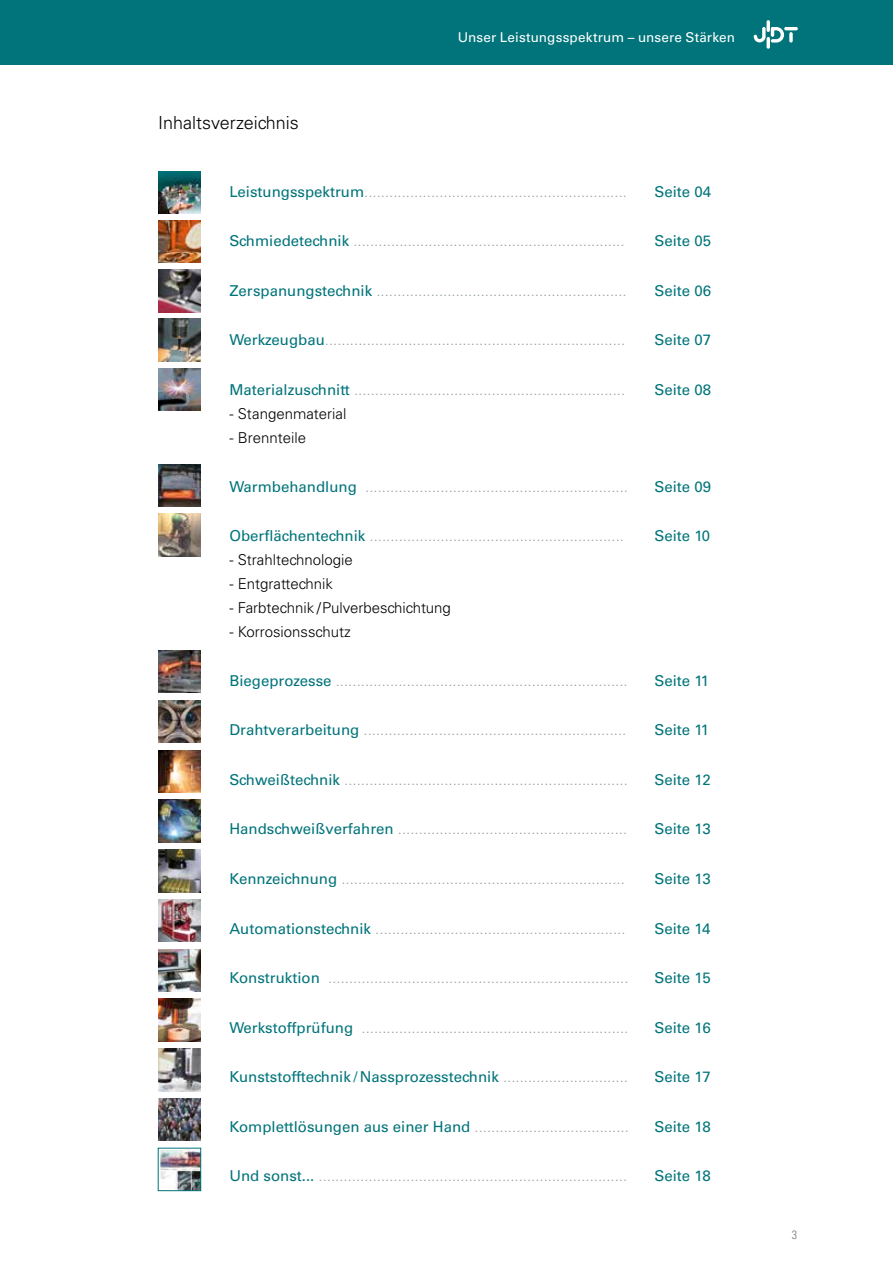
<style>
.page{position:relative;width:893px;height:1263px;background:#fff}
.page>*{position:absolute;margin:0;border:0;box-sizing:border-box;transform-origin:0 0}
.t1{font:300 18px "Univers LT Std";color:#000}
.t2{font:300 15px "Univers LT Std";color:#95a0a8}
.t3{font:15px "Univers LT Std";color:#00747a}
.t4{font:300 15px "Univers LT Std";color:#000}
.t5{font:13.5px "Univers LT Std";letter-spacing:.01em;color:#fff}
.t6{font:300 condensed 12px "Univers LT Std";color:#757473}
.s1{font-weight:400;color:#00747a}
.s2{font-weight:300;color:#95a0a8}
</style>
<div class="page">
<div style="left:0;top:0;width:893px;height:65px;background:#00747a"></div>
<svg style="left:754px;top:27px;width:30px;height:16px"></svg>
<svg style="left:766px;top:20px;width:4px;height:12px"></svg>
<svg style="left:766px;top:37px;width:4px;height:12px"></svg>
<svg style="left:789px;top:32px;width:4px;height:11px"></svg>
<hr style="left:784px;top:27px;width:14px;height:3px;background:#fff;border-radius:2px">
<img style="left:158px;top:171px;width:43px;height:43px">
<img style="left:158px;top:220px;width:43px;height:43px">
<img style="left:158px;top:270px;width:43px;height:42px">
<img style="left:158px;top:319px;width:43px;height:42px">
<img style="left:158px;top:514px;width:43px;height:42px">
<img style="left:158px;top:368px;width:43px;height:43px">
<img style="left:158px;top:464px;width:43px;height:43px">
<img style="left:158px;top:750px;width:43px;height:43px">
<img style="left:158px;top:700px;width:43px;height:43px">
<img style="left:158px;top:650px;width:43px;height:43px">
<img style="left:158px;top:800px;width:43px;height:42px">
<img style="left:158px;top:849px;width:43px;height:43px">
<img style="left:158px;top:899px;width:43px;height:43px">
<img style="left:158px;top:949px;width:43px;height:42px">
<img style="left:158px;top:999px;width:43px;height:42px">
<img style="left:158px;top:1048px;width:43px;height:43px">
<img style="left:158px;top:1098px;width:43px;height:43px">
<img style="left:160px;top:1150px;width:39px;height:39px">
<div style="left:158px;top:1148px;width:43px;height:43px;border:1px solid #00747a"></div>
<p class="t1" style="left:158px;top:112px;width:142px">Inhaltsverzeichnis</p>
<p class="t5" style="left:458px;top:29px;width:279px">Unser Leistungsspektrum – unsere Stärken</p>
<p class="t2" style="left:229px;top:183px;width:399px"><span class="s1">Leistungsspektrum</span>...............................................................</p>
<p class="t3" style="left:655px;top:183px;width:58px">Seite 04</p>
<p class="t2" style="left:229px;top:232px;width:397px"><span class="s1">Schmiedetechnik</span> .................................................................</p>
<p class="t3" style="left:655px;top:232px;width:58px">Seite 05</p>
<p class="t2" style="left:229px;top:282px;width:399px"><span class="s1">Zerspanungstechnik</span> ............................................................</p>
<p class="t3" style="left:655px;top:282px;width:58px">Seite 06</p>
<p class="t2" style="left:229px;top:331px;width:397px"><span class="s1">Werkzeugbau</span>........................................................................</p>
<p class="t3" style="left:655px;top:331px;width:58px">Seite 07</p>
<p class="t2" style="left:229px;top:381px;width:397px"><span class="s1">Materialzuschnitt</span> .................................................................</p>
<p class="t3" style="left:655px;top:381px;width:58px">Seite 08</p>
<p class="t4" style="left:229px;top:405px;width:118px">- Stangenmaterial</p>
<p class="t4" style="left:229px;top:429px;width:78px">- Brennteile</p>
<p class="t2" style="left:229px;top:477px;width:400px"><span class="s1">Warmbehandlung</span> ...............................................................</p>
<p class="t3" style="left:655px;top:477px;width:58px">Seite 09</p>
<p class="t2" style="left:229px;top:527px;width:396px"><span class="s1">Oberflächentechnik</span> .............................................................</p>
<p class="t3" style="left:655px;top:527px;width:57px">Seite 10</p>
<p class="t4" style="left:229px;top:551px;width:125px">- Strahltechnologie</p>
<p class="t4" style="left:229px;top:575px;width:105px">- Entgrattechnik</p>
<p class="t4" style="left:229px;top:599px;width:223px">- Farbtechnik /Pulverbeschichtung</p>
<p class="t4" style="left:229px;top:623px;width:123px">- Korrosionsschutz</p>
<p class="t2" style="left:229px;top:672px;width:400px"><span class="s1">Biegeprozesse</span> ......................................................................</p>
<p class="t3" style="left:655px;top:672px;width:56px">Seite 11</p>
<p class="t2" style="left:229px;top:721px;width:398px"><span class="s1">Drahtverarbeitung</span> ...............................................................</p>
<p class="t3" style="left:655px;top:721px;width:56px">Seite 11</p>
<p class="t2" style="left:229px;top:771px;width:400px"><span class="s1">Schweißtechnik</span> ....................................................................</p>
<p class="t3" style="left:655px;top:771px;width:58px">Seite 12</p>
<p class="t2" style="left:229px;top:820px;width:399px"><span class="s1">Handschweißverfahren</span> .......................................................</p>
<p class="t3" style="left:655px;top:820px;width:58px">Seite 13</p>
<p class="t2" style="left:229px;top:870px;width:397px"><span class="s1">Kennzeichnung</span> ....................................................................</p>
<p class="t3" style="left:655px;top:870px;width:58px">Seite 13</p>
<p class="t2" style="left:229px;top:919px;width:398px"><span class="s1">Automationstechnik</span> ............................................................</p>
<p class="t3" style="left:655px;top:919px;width:57px">Seite 14</p>
<p class="t2" style="left:229px;top:969px;width:401px"><span class="s1">Konstruktion</span> ........................................................................</p>
<p class="t3" style="left:655px;top:969px;width:58px">Seite 15</p>
<p class="t2" style="left:229px;top:1018px;width:400px"><span class="s1">Werkstoffprüfung</span> ................................................................</p>
<p class="t3" style="left:655px;top:1018px;width:58px">Seite 16</p>
<p class="t3" style="left:229px;top:1068px;width:400px">Kunststofftechnik / Nassprozesstechnik <span class="s2">..............................</span></p>
<p class="t3" style="left:655px;top:1068px;width:58px">Seite 17</p>
<p class="t2" style="left:229px;top:1117px;width:401px"><span class="s1">Komplettlösungen aus einer Hand</span> .....................................</p>
<p class="t3" style="left:655px;top:1117px;width:58px">Seite 18</p>
<p class="t2" style="left:229px;top:1167px;width:399px"><span class="s1">Und sonst...</span> ..........................................................................</p>
<p class="t3" style="left:655px;top:1167px;width:58px">Seite 18</p>
<p class="t6" style="left:792px;top:1227px;width:7px">3</p>
</div>
